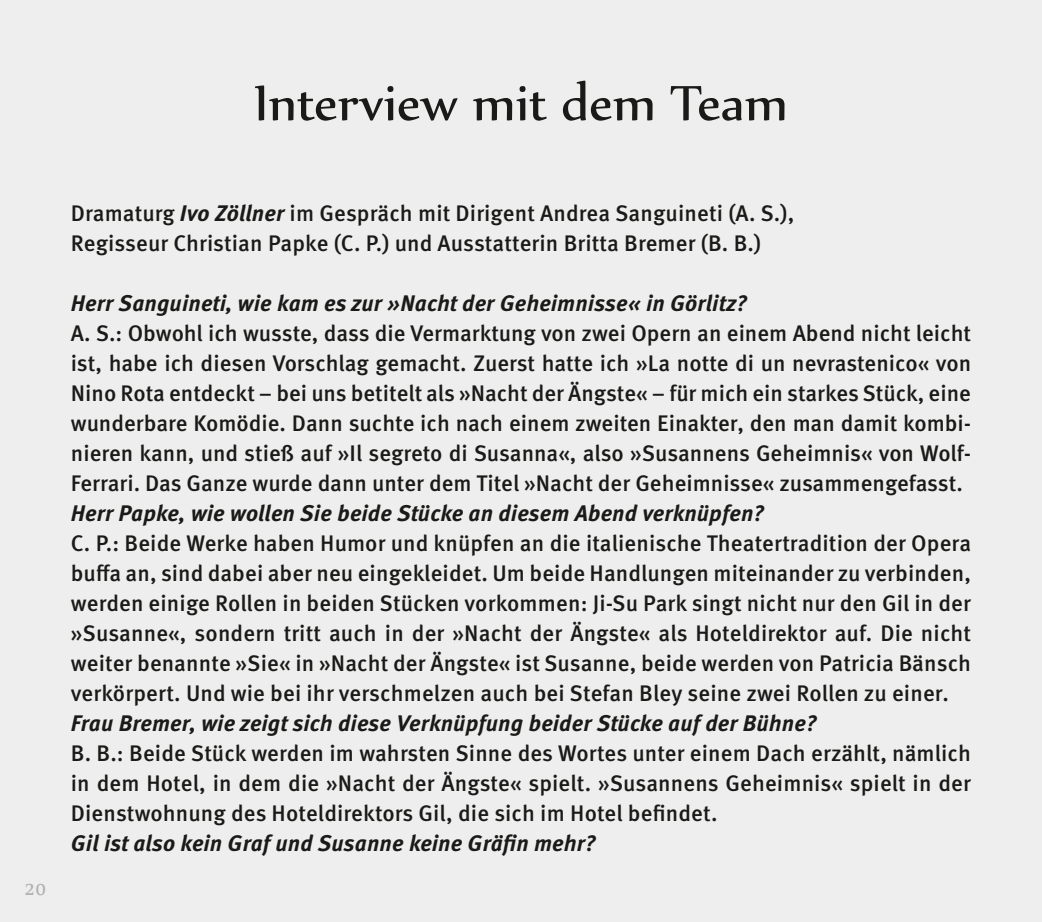
<style>
.page{position:relative;width:1042px;height:922px;background:#fff}
.page>*{position:absolute;margin:0;border:0;box-sizing:border-box;transform-origin:0 0}
.t1{font:60px "Nyala";letter-spacing:-.01em;color:#1a1a18}
.t2{font:500 22.5px/30px "Meta Pro";letter-spacing:.005em;color:#1a1a18;text-align:justify}
.t3{font:italic 700 22.5px "Meta Pro";letter-spacing:.005em;color:#1a1a18}
.t4{font:22.5px "Nyala";color:#b1b2b3}
.s1{font-weight:700;font-style:italic}
</style>
<div class="page">
<div style="left:0;top:0;width:1042px;height:921px;background:#eee"></div>
<h1 class="t1" style="left:254px;top:66px;width:535px">Interview mit dem Team</h1>
<p class="t4" style="left:25px;top:874px;width:23px">20</p>
<p class="t2" style="left:71px;top:197px;width:725px">Dramaturg <span class="s1">Ivo Zöllner</span> im Gespräch mit Dirigent Andrea Sanguineti (A. S.),<br>Regisseur Christian Papke (C. P.) und Ausstatterin Britta Bremer (B. B.)</p>
<p class="t3" style="left:71px;top:285px;width:677px">Herr Sanguineti, wie kam es zur »Nacht der Geheimnisse« in Görlitz?</p>
<p class="t2" style="left:71px;top:317px;width:902px">A. S.: Obwohl ich wusste, dass die Vermarktung von zwei Opern an einem Abend nicht leicht ist, habe ich diesen Vorschlag gemacht. Zuerst hatte ich »La notte di un nevrastenico« von Nino Rota entdeckt – bei uns betitelt als »Nacht der Ängste« – für mich ein starkes Stück, eine wunderbare Komödie. Dann suchte ich nach einem zweiten Einakter, den man damit kombi&shy;nieren kann, und stieß auf »Il segreto di Susanna«, also »Susannens Geheimnis« von Wolf-Ferrari. Das Ganze wurde dann unter dem Titel »Nacht der Geheimnisse« zusammengefasst.</p>
<p class="t3" style="left:71px;top:495px;width:694px">Herr Papke, wie wollen Sie beide Stücke an diesem Abend verknüpfen?</p>
<p class="t2" style="left:71px;top:527px;width:902px">C. P.: Beide Werke haben Humor und knüpfen an die italienische Theatertradition der Opera buffa an, sind dabei aber neu eingekleidet. Um beide Handlungen miteinander zu verbinden, werden einige Rollen in beiden Stücken vorkommen: Ji-Su Park singt nicht nur den Gil in der »Susanne«, sondern tritt auch in der »Nacht der Ängste« als Hoteldirektor auf. Die nicht weiter benannte »Sie« in »Nacht der Ängste« ist Susanne, beide werden von Patricia Bänsch verkörpert. Und wie bei ihr verschmelzen auch bei Stefan Bley seine zwei Rollen zu einer.</p>
<p class="t3" style="left:71px;top:705px;width:747px">Frau Bremer, wie zeigt sich diese Verknüpfung beider Stücke auf der Bühne?</p>
<p class="t2" style="left:71px;top:737px;width:901px">B. B.: Beide Stück werden im wahrsten Sinne des Wortes unter einem Dach erzählt, nämlich in dem Hotel, in dem die »Nacht der Ängste« spielt. »Susannens Geheimnis« spielt in der Dienstwohnung des Hoteldirektors Gil, die sich im Hotel befindet.</p>
<p class="t3" style="left:71px;top:825px;width:526px">Gil ist also kein Graf und Susanne keine Gräfin mehr?</p>
</div>
